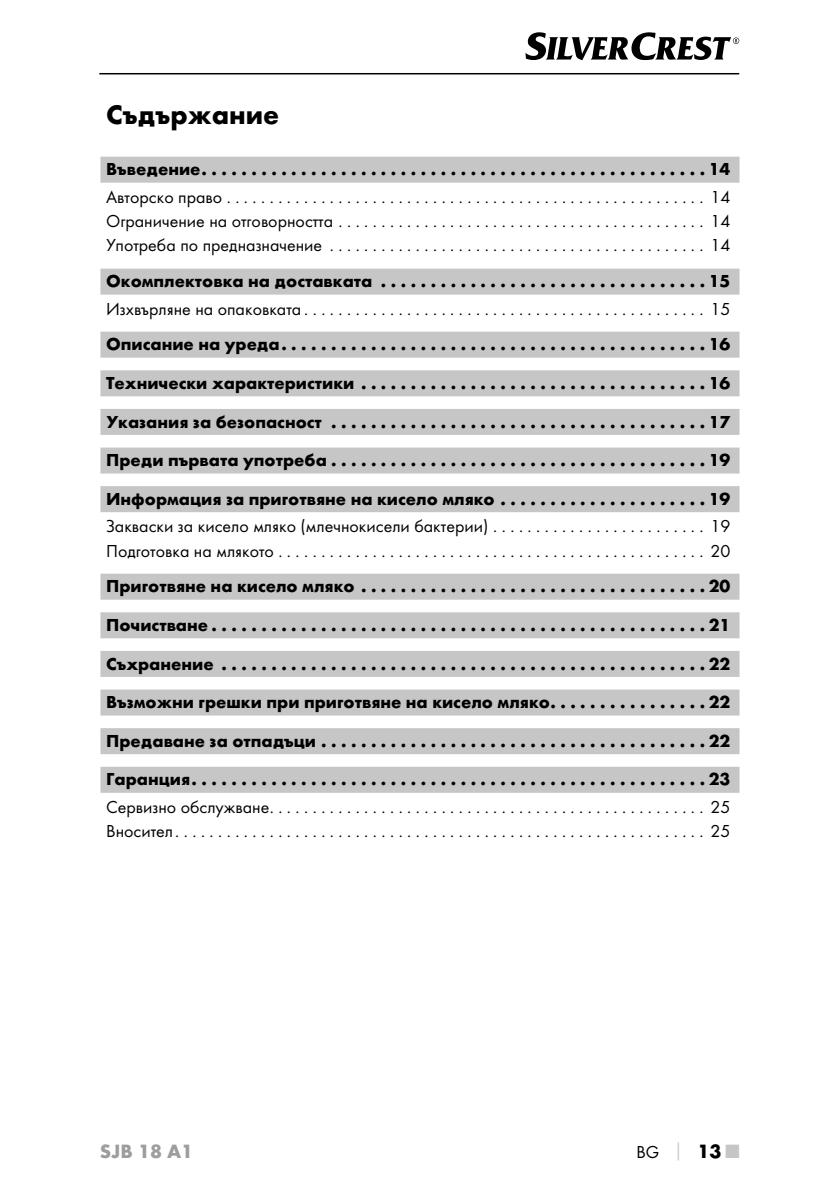
<style>
.page{position:relative;width:840px;height:1191px;background:#fff}
.page>*{position:absolute;margin:0;border:0;box-sizing:border-box;transform-origin:0 0}
.t1{font:700 28px "Futura";color:#000}
.t2{font:700 20px "Futura";color:#9d9d9c}
.t3{font:700 18px/38.6px "Futura";color:#000;text-align:justify}
.t4{font:18px/24.4px "Futura Boo";color:#000}
.s1{font-family:"Futura";font-weight:700;color:#c6c6c6}
.s2{font-family:"Futura";font-weight:700;font-size:20px}
.s3{font-family:"Futura";font-weight:700;font-size:20px;color:#c6c6c6}
</style>
<div class="page">
<hr style="left:99px;top:73px;width:639px;height:1px;background:#000">
<svg style="left:525px;top:32px;width:213px;height:28px"></svg>
<div style="left:100px;top:157px;width:639px;height:26px;background:#c6c6c6"></div>
<div style="left:100px;top:269px;width:639px;height:26px;background:#c6c6c6"></div>
<div style="left:100px;top:332px;width:639px;height:26px;background:#c6c6c6"></div>
<div style="left:100px;top:370px;width:639px;height:26px;background:#c6c6c6"></div>
<div style="left:100px;top:409px;width:639px;height:26px;background:#c6c6c6"></div>
<div style="left:100px;top:447px;width:639px;height:26px;background:#c6c6c6"></div>
<div style="left:100px;top:486px;width:639px;height:26px;background:#c6c6c6"></div>
<div style="left:100px;top:573px;width:639px;height:26px;background:#c6c6c6"></div>
<div style="left:100px;top:612px;width:639px;height:26px;background:#c6c6c6"></div>
<div style="left:100px;top:651px;width:639px;height:26px;background:#c6c6c6"></div>
<div style="left:100px;top:689px;width:639px;height:26px;background:#c6c6c6"></div>
<div style="left:100px;top:728px;width:639px;height:26px;background:#c6c6c6"></div>
<div style="left:100px;top:767px;width:639px;height:26px;background:#c6c6c6"></div>
<h1 class="t1" style="left:106px;top:97px;width:174px">Съдържание</h1>
<p class="t3" style="left:106px;top:150px;width:625px">Въведение . . . . . . . . . . . . . . . . . . . . . . . . . . . . . . . . . . . . . . . . . . . . . . . . . . 14</p>
<p class="t4" style="left:106px;top:184px;width:625px;text-align:justify">Авторско право . . . . . . . . . . . . . . . . . . . . . . . . . . . . . . . . . . . . . . . . . . . . . . . . . . . . . . . . 14<br>Ограничение на отговорността . . . . . . . . . . . . . . . . . . . . . . . . . . . . . . . . . . . . . . . . . . . 14<br>Употреба по предназначение . . . . . . . . . . . . . . . . . . . . . . . . . . . . . . . . . . . . . . . . . . . . 14</p>
<p class="t3" style="left:106px;top:262px;width:625px">Окомплектовка на доставката . . . . . . . . . . . . . . . . . . . . . . . . . . . . . . . . 15</p>
<p class="t4" style="left:106px;top:296px;width:625px">Изхвърляне на опаковката . . . . . . . . . . . . . . . . . . . . . . . . . . . . . . . . . . . . . . . . . . . . . . . 15</p>
<p class="t3" style="left:106px;top:325px;width:625px">Описание на уреда . . . . . . . . . . . . . . . . . . . . . . . . . . . . . . . . . . . . . . . . . . 16<br>Технически характеристики . . . . . . . . . . . . . . . . . . . . . . . . . . . . . . . . . . 16<br>Указания за безопасност . . . . . . . . . . . . . . . . . . . . . . . . . . . . . . . . . . . . . 17<br>Преди първата употреба . . . . . . . . . . . . . . . . . . . . . . . . . . . . . . . . . . . . . 19<br>Информация за приготвяне на кисело мляко . . . . . . . . . . . . . . . . . . . . 19</p>
<p class="t4" style="left:106px;top:514px;width:625px">Закваски за кисело мляко (млечнокисели бактерии) . . . . . . . . . . . . . . . . . . . . . . . . . 19<br>Подготовка на млякото . . . . . . . . . . . . . . . . . . . . . . . . . . . . . . . . . . . . . . . . . . . . . . . . . . 20</p>
<p class="t3" style="left:106px;top:566px;width:625px">Приготвяне на кисело мляко . . . . . . . . . . . . . . . . . . . . . . . . . . . . . . . . . . 20<br>Почистване . . . . . . . . . . . . . . . . . . . . . . . . . . . . . . . . . . . . . . . . . . . . . . . . . 21<br>Съхранение . . . . . . . . . . . . . . . . . . . . . . . . . . . . . . . . . . . . . . . . . . . . . . . . 22<br>Възможни грешки при приготвяне на кисело мляко . . . . . . . . . . . . . . . 22<br>Предаване за отпадъци . . . . . . . . . . . . . . . . . . . . . . . . . . . . . . . . . . . . . . 22<br>Гаранция . . . . . . . . . . . . . . . . . . . . . . . . . . . . . . . . . . . . . . . . . . . . . . . . . . . 23</p>
<p class="t4" style="left:106px;top:794px;width:625px">Сервизно обслужване . . . . . . . . . . . . . . . . . . . . . . . . . . . . . . . . . . . . . . . . . . . . . . . . . . . 25<br>Вносител . . . . . . . . . . . . . . . . . . . . . . . . . . . . . . . . . . . . . . . . . . . . . . . . . . . . . . . . . . . . . . 25</p>
<p class="t2" style="left:100px;top:1139px;width:95px">SJB 18 A1</p>
<p class="t4" style="left:636px;top:1139px;width:104px">BG <span class="s1">│</span> <span class="s2">13</span> <span class="s3">■</span></p>
</div>
